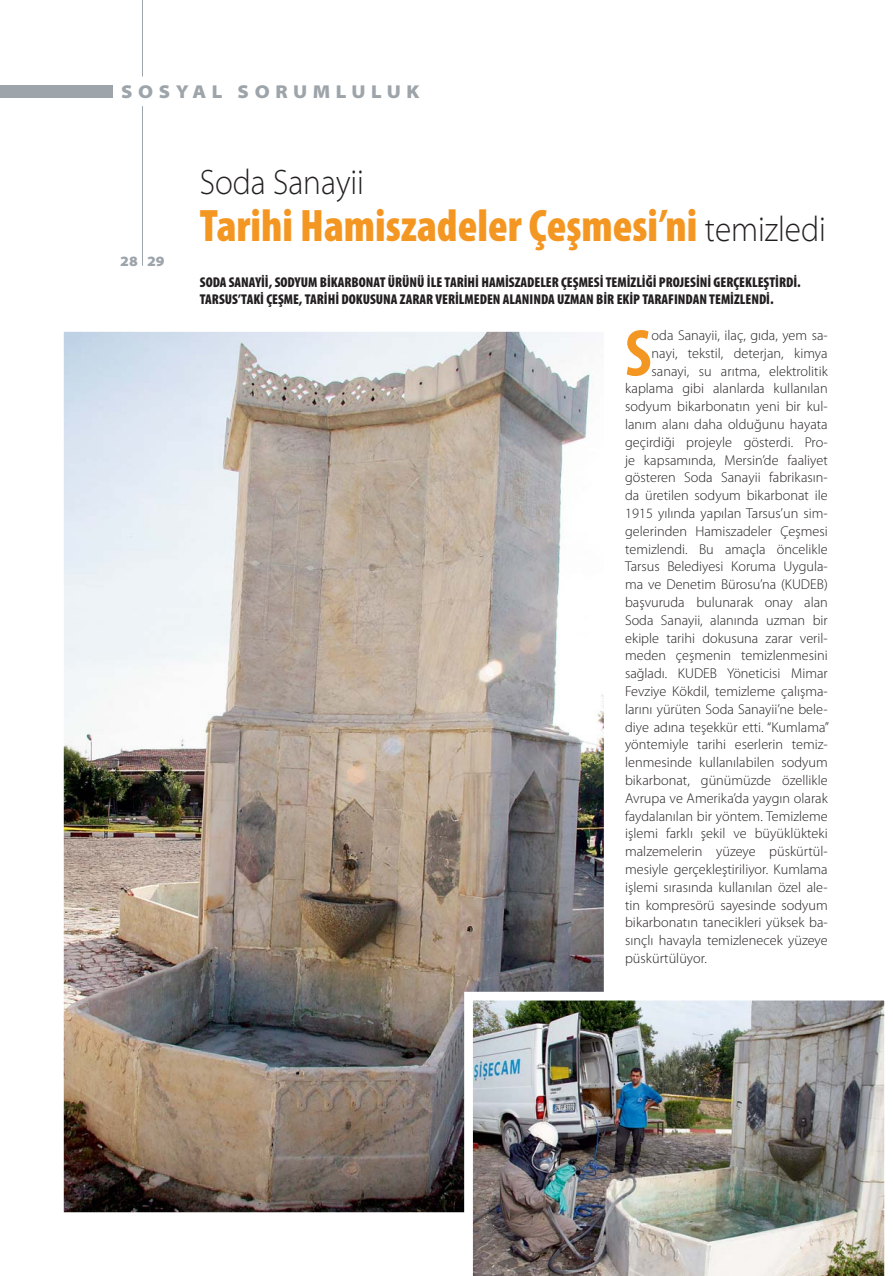
<style>
.page{position:relative;width:893px;height:1276px;background:#fff}
.page>*{position:absolute;margin:0;border:0;box-sizing:border-box;transform-origin:0 0}
.t1{font:700 condensed 67.05px "Myriad Pro";color:#f49722}
.t2{font:900 condensed 45.75px "Myriad Pro";color:#f49722}
.t3{font:300 semi-expanded 35.4px "Myriad Pro";color:#231f20;scale:.85 1}
.t4{font:900 semi-expanded 18.6px "Myriad Pro";letter-spacing:.3em;color:#9da5ab}
.t5{font:300 14.25px "Myriad Pro";color:#231f20}
.t6{font:900 condensed 14.25px/17.9px "Myriad Pro";color:#231f20}
.t7{font:900 semi-expanded 14.25px "Myriad Pro";color:#9da5ab}
.s1{font-weight:300;font-stretch:semi-expanded;font-size:35.4px;color:#231f20}
</style>
<div class="page">
<img style="left:64px;top:332px;width:540px;height:880px">
<hr style="left:142px;top:0;width:1px;height:77px;background:#9da5ab">
<div style="left:0;top:85px;width:113px;height:13px;background:#9da5ab"></div>
<hr style="left:142px;top:106px;width:1px;height:160px;background:#9da5ab">
<img style="left:464px;top:991px;width:421px;height:285px">
<h3 class="t4" style="left:121px;top:80px;width:300px">SOSYAL SORUMLULUK</h3>
<p class="t7" style="left:120px;top:252px;width:46px">28 29</p>
<h3 class="t3" style="left:200px;top:169px;width:195px">Soda Sanayii</h3>
<h2 class="t2" style="left:200px;top:208px;width:628px">Tarihi Hamiszadeler Çeşmesi’ni <span class="s1">temizledi</span></h2>
<p class="t6" style="left:200px;top:274px;width:602px">SODA SANAYİİ, SODYUM BİKARBONAT ÜRÜNÜ İLE TARİHİ HAMİSZADELER ÇEŞMESİ TEMİZLİĞİ PROJESİNİ GERÇEKLEŞTİRDİ.<br>TARSUS’TAKİ ÇEŞME, TARİHİ DOKUSUNA ZARAR VERİLMEDEN ALANINDA UZMAN BİR EKİP TARAFINDAN TEMİZLENDİ.</p>
<h1 class="t1" style="left:625px;top:313px;width:28px">S</h1>
<p class="t5" style="left:652px;top:330px;width:178px">oda Sanayii, ilaç, gıda, yem sa-</p>
<p class="t5" style="left:652px;top:348px;width:178px">nayi, tekstil, deterjan, kimya</p>
<p class="t5" style="left:652px;top:365px;width:178px">sanayi, su arıtma, elektrolitik</p>
<p class="t5" style="left:625px;top:383px;width:204px">kaplama gibi alanlarda kullanılan</p>
<p class="t5" style="left:625px;top:401px;width:204px">sodyum bikarbonatın yeni bir kul-</p>
<p class="t5" style="left:625px;top:419px;width:204px">lanım alanı daha olduğunu hayata</p>
<p class="t5" style="left:625px;top:437px;width:204px">geçirdiği projeyle gösterdi. Pro-</p>
<p class="t5" style="left:625px;top:454px;width:204px">je kapsamında, Mersin’de faaliyet</p>
<p class="t5" style="left:625px;top:472px;width:204px">gösteren Soda Sanayii fabrikasın-</p>
<p class="t5" style="left:625px;top:490px;width:204px">da üretilen sodyum bikarbonat ile</p>
<p class="t5" style="left:625px;top:508px;width:204px">1915 yılında yapılan Tarsus’un sim-</p>
<p class="t5" style="left:625px;top:526px;width:204px">gelerinden Hamiszadeler Çeşmesi</p>
<p class="t5" style="left:625px;top:543px;width:204px">temizlendi. Bu amaçla öncelikle</p>
<p class="t5" style="left:625px;top:561px;width:204px">Tarsus Belediyesi Koruma Uygula-</p>
<p class="t5" style="left:625px;top:579px;width:204px">ma ve Denetim Bürosu’na (KUDEB)</p>
<p class="t5" style="left:625px;top:597px;width:204px">başvuruda bulunarak onay alan</p>
<p class="t5" style="left:625px;top:614px;width:204px">Soda Sanayii, alanında uzman bir</p>
<p class="t5" style="left:625px;top:632px;width:204px">ekiple tarihi dokusuna zarar veril-</p>
<p class="t5" style="left:625px;top:650px;width:204px">meden çeşmenin temizlenmesini</p>
<p class="t5" style="left:625px;top:668px;width:204px">sağladı. KUDEB Yöneticisi Mimar</p>
<p class="t5" style="left:625px;top:686px;width:204px">Fevziye Kökdil, temizleme çalışma-</p>
<p class="t5" style="left:625px;top:703px;width:204px">larını yürüten Soda Sanayii’ne bele-</p>
<p class="t5" style="left:625px;top:721px;width:206px">diye adına teşekkür etti. “Kumlama”</p>
<p class="t5" style="left:625px;top:739px;width:204px">yöntemiyle tarihi eserlerin temiz-</p>
<p class="t5" style="left:625px;top:757px;width:204px">lenmesinde kullanılabilen sodyum</p>
<p class="t5" style="left:625px;top:775px;width:204px">bikarbonat, günümüzde özellikle</p>
<p class="t5" style="left:625px;top:792px;width:204px">Avrupa ve Amerika’da yaygın olarak</p>
<p class="t5" style="left:625px;top:810px;width:204px">faydalanılan bir yöntem. Temizleme</p>
<p class="t5" style="left:625px;top:828px;width:204px">işlemi farklı şekil ve büyüklükteki</p>
<p class="t5" style="left:625px;top:846px;width:204px">malzemelerin yüzeye püskürtül-</p>
<p class="t5" style="left:625px;top:864px;width:204px">mesiyle gerçekleştiriliyor. Kumlama</p>
<p class="t5" style="left:625px;top:881px;width:204px">işlemi sırasında kullanılan özel ale-</p>
<p class="t5" style="left:625px;top:899px;width:204px">tin kompresörü sayesinde sodyum</p>
<p class="t5" style="left:625px;top:917px;width:204px">bikarbonatın tanecikleri yüksek ba-</p>
<p class="t5" style="left:625px;top:935px;width:204px">sınçlı havayla temizlenecek yüzeye</p>
<p class="t5" style="left:625px;top:953px;width:83px">püskürtülüyor.</p>
</div>
